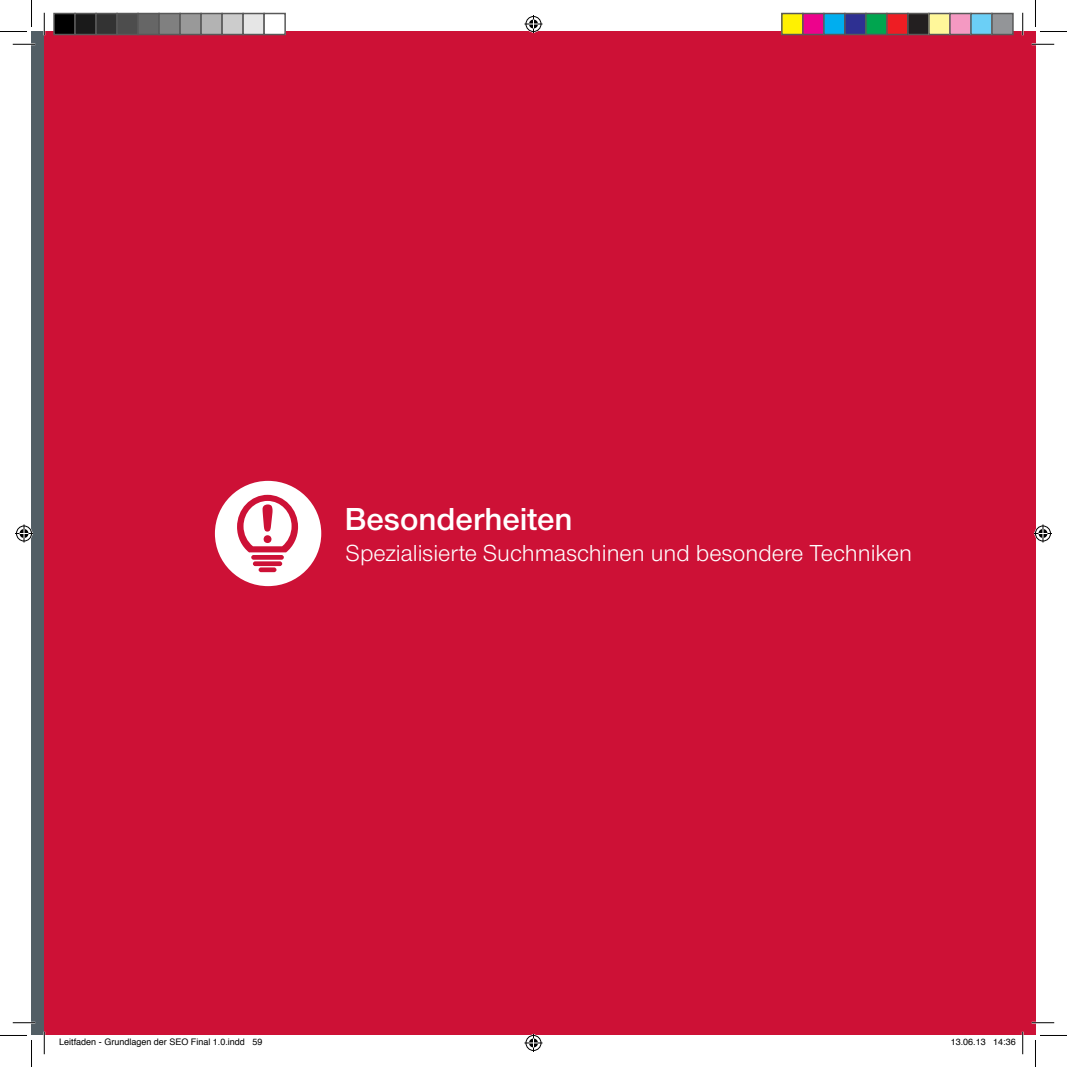
<style>
.page{position:relative;width:1067px;height:1067px;background:#fff}
.page>*{position:absolute;margin:0;border:0;box-sizing:border-box;transform-origin:0 0}
.t1{font:700 33px "Panama";color:#fff}
.t2{font:24px "Panama";color:#fff}
.t3{font:9px "Helvetica";color:#000}
</style>
<div class="page">
<div style="left:44px;top:32px;width:991px;height:1003px;background:#cd1136"></div>
<div style="left:215px;top:481px;width:106px;height:105px;background:#fff;border-radius:50%"></div>
<svg style="left:237px;top:495px;width:62px;height:77px"></svg>
<div style="left:32px;top:32px;width:12px;height:1003px;background:#525e65"></div>
<hr style="left:13px;top:43px;width:22px;height:2px;background:#fff">
<hr style="left:1031px;top:43px;width:23px;height:2px;background:#fff">
<hr style="left:13px;top:1021px;width:22px;height:2px;background:#fff">
<hr style="left:1031px;top:1021px;width:23px;height:2px;background:#fff">
<hr style="left:43px;top:13px;width:2px;height:22px;background:#fff">
<hr style="left:43px;top:1031px;width:2px;height:23px;background:#fff">
<hr style="left:1021px;top:13px;width:2px;height:22px;background:#fff">
<hr style="left:1021px;top:1031px;width:2px;height:23px;background:#fff">
<svg style="left:13px;top:44px;width:22px;height:1px"></svg>
<svg style="left:1031px;top:44px;width:23px;height:1px"></svg>
<svg style="left:13px;top:1022px;width:22px;height:1px"></svg>
<svg style="left:1031px;top:1022px;width:23px;height:1px"></svg>
<svg style="left:44px;top:13px;width:1px;height:22px"></svg>
<svg style="left:44px;top:1031px;width:1px;height:23px"></svg>
<svg style="left:1022px;top:13px;width:1px;height:22px"></svg>
<svg style="left:1022px;top:1031px;width:1px;height:23px"></svg>
<svg style="left:0;top:0;width:32px;height:32px"></svg>
<svg style="left:0;top:1035px;width:32px;height:31px"></svg>
<svg style="left:1035px;top:0;width:31px;height:32px"></svg>
<svg style="left:1035px;top:1035px;width:31px;height:31px"></svg>
<svg style="left:524px;top:15px;width:18px;height:18px"></svg>
<svg style="left:524px;top:1034px;width:18px;height:17px"></svg>
<svg style="left:15px;top:524px;width:18px;height:18px"></svg>
<svg style="left:1034px;top:524px;width:17px;height:18px"></svg>
<div style="left:54px;top:14px;width:21px;height:21px;background:#000"></div>
<div style="left:53px;top:13px;width:23px;height:22px;border:2px solid #595959"></div>
<div style="left:75px;top:14px;width:21px;height:21px;background:#1a1a1a"></div>
<div style="left:74px;top:13px;width:23px;height:22px;border:2px solid #595959"></div>
<div style="left:96px;top:14px;width:21px;height:21px;background:#333"></div>
<div style="left:95px;top:13px;width:23px;height:22px;border:2px solid #595959"></div>
<div style="left:117px;top:14px;width:21px;height:21px;background:#4d4d4d"></div>
<div style="left:116px;top:13px;width:23px;height:22px;border:2px solid #595959"></div>
<div style="left:138px;top:14px;width:21px;height:21px;background:#666"></div>
<div style="left:137px;top:13px;width:23px;height:22px;border:2px solid #595959"></div>
<div style="left:159px;top:14px;width:21px;height:21px;background:#808080"></div>
<div style="left:158px;top:13px;width:23px;height:22px;border:2px solid #595959"></div>
<div style="left:180px;top:14px;width:21px;height:21px;background:#999"></div>
<div style="left:179px;top:13px;width:23px;height:22px;border:2px solid #595959"></div>
<div style="left:201px;top:14px;width:21px;height:21px;background:#b3b3b3"></div>
<div style="left:200px;top:13px;width:23px;height:22px;border:2px solid #595959"></div>
<div style="left:222px;top:14px;width:21px;height:21px;background:#ccc"></div>
<div style="left:221px;top:13px;width:23px;height:22px;border:2px solid #595959"></div>
<div style="left:243px;top:14px;width:21px;height:21px;background:#e6e6e6"></div>
<div style="left:242px;top:13px;width:23px;height:22px;border:2px solid #595959"></div>
<div style="left:263px;top:13px;width:23px;height:22px;border:2px solid #595959"></div>
<div style="left:781px;top:14px;width:21px;height:21px;background:#fff101"></div>
<div style="left:781px;top:13px;width:22px;height:22px;border:2px solid #595959"></div>
<div style="left:802px;top:14px;width:21px;height:21px;background:#ed028c"></div>
<div style="left:802px;top:13px;width:22px;height:22px;border:2px solid #595959"></div>
<div style="left:823px;top:14px;width:21px;height:21px;background:#00aeef"></div>
<div style="left:823px;top:13px;width:22px;height:22px;border:2px solid #595959"></div>
<div style="left:844px;top:14px;width:21px;height:21px;background:#2e3092"></div>
<div style="left:844px;top:13px;width:22px;height:22px;border:2px solid #595959"></div>
<div style="left:865px;top:14px;width:21px;height:21px;background:#00a54f"></div>
<div style="left:865px;top:13px;width:22px;height:22px;border:2px solid #595959"></div>
<div style="left:886px;top:14px;width:21px;height:21px;background:#ee1d23"></div>
<div style="left:886px;top:13px;width:22px;height:22px;border:2px solid #595959"></div>
<div style="left:907px;top:14px;width:21px;height:21px;background:#231f20"></div>
<div style="left:907px;top:13px;width:22px;height:22px;border:2px solid #595959"></div>
<div style="left:928px;top:14px;width:21px;height:21px;background:#fff79a"></div>
<div style="left:928px;top:13px;width:22px;height:22px;border:2px solid #595959"></div>
<div style="left:949px;top:14px;width:21px;height:21px;background:#f499c2"></div>
<div style="left:949px;top:13px;width:22px;height:22px;border:2px solid #595959"></div>
<div style="left:970px;top:14px;width:21px;height:21px;background:#6bcff6"></div>
<div style="left:970px;top:13px;width:22px;height:22px;border:2px solid #595959"></div>
<div style="left:991px;top:14px;width:21px;height:21px;background:#939598"></div>
<div style="left:991px;top:13px;width:22px;height:22px;border:2px solid #595959"></div>
<h1 class="t1" style="left:344px;top:500px;width:171px">Grundlagen</h1>
<p class="t2" style="left:345px;top:539px;width:459px">Einführung in die Suchmaschinenoptimierung</p>
<h1 class="t1" style="left:345px;top:500px;width:229px">Besonderheiten</h1>
<p class="t2" style="left:346px;top:539px;width:567px">Spezialisierte Suchmaschinen und besondere Techniken</p>
<p class="t3" style="left:59px;top:1035px;width:205px">Leitfaden - Grundlagen der SEO Final 1.0.indd 59</p>
<p class="t3" style="left:950px;top:1035px;width:67px">13.06.13 14:36</p>
</div>
